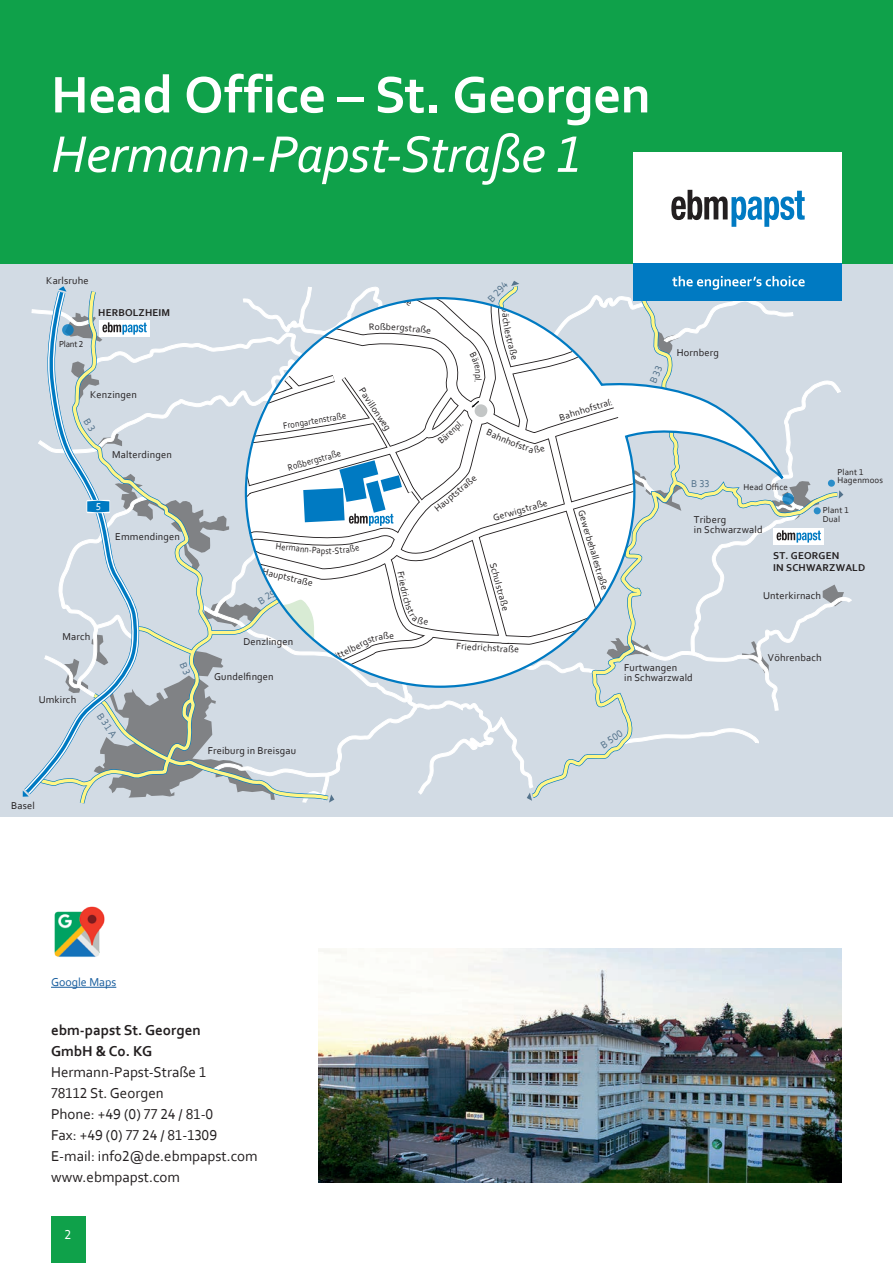
<style>
.page{position:relative;width:893px;height:1263px;background:#fff}
.page>*{position:absolute;margin:0;border:0;box-sizing:border-box;transform-origin:0 0}
.t1{font:700 54px "Corbel";letter-spacing:-.005em;color:#fff}
.t2{font:italic 54px "Corbel";letter-spacing:-.015em;color:#fff}
.t3{font:15px/21px "Corbel";color:#231f20}
.t4{font:700 15px/21px "Corbel";color:#231f20}
.t5{font:13.5px "Corbel";color:#fff}
.t6{font:12px "Corbel";color:#175d9e}
.t7{font:10.35px/10.4px "Corbel";letter-spacing:.015em;color:#231f20}
.t8{font:700 10.35px/12.5px "Corbel";letter-spacing:.015em;color:#231f20}
.t9{font:10.35px "Corbel";color:#54738c}
.t10{font:10.35px "Corbel";color:#fff}
.t11{font:9.6px "Corbel";color:#231f20}
.t12{font:9.6px "Corbel";color:#231f20;scale:.88 1}
.t13{font:9px "Corbel";letter-spacing:-.025em;color:#231f20}
.t14{font:8.85px/8.9px "Corbel";letter-spacing:.015em;color:#231f20}
</style>
<div class="page">
<div style="left:0;top:0;width:893px;height:264px;background:#0fa14a"></div>
<div style="left:0;top:264px;width:893px;height:552px;background:#d2dbe4"></div>
<img style="left:319px;top:948px;width:523px;height:234px">
<img style="left:54px;top:906px;width:51px;height:51px">
<hr style="left:51px;top:987px;width:65px;height:1px;background:#175d9e">
<div style="left:634px;top:152px;width:208px;height:112px;background:#fff"></div>
<svg style="left:671px;top:190px;width:134px;height:37px"></svg>
<div style="left:634px;top:264px;width:208px;height:37px;background:#007ac2"></div>
<div style="left:51px;top:1216px;width:34px;height:47px;background:#0fa14a"></div>
<svg style="left:23px;top:276px;width:829px;height:527px"></svg>
<h1 class="t1" style="left:51px;top:61px;width:601px">Head Office – St. Georgen</h1>
<h1 class="t2" style="left:51px;top:120px;width:532px">Hermann-Papst-Straße 1</h1>
<p class="t7" style="left:46px;top:275px;width:44px">Karlsruhe</p>
<p class="t13" style="left:59px;top:338px;width:26px">Plant 2</p>
<p class="t8" style="left:98px;top:306px;width:73px">HERBOLZHEIM</p>
<p class="t7" style="left:90px;top:389px;width:48px">Kenzingen</p>
<p class="t7" style="left:112px;top:449px;width:61px">Malterdingen</p>
<p class="t10" style="left:96px;top:500px;width:7px">5</p>
<p class="t7" style="left:115px;top:531px;width:66px">Emmendingen</p>
<p class="t7" style="left:62px;top:631px;width:29px">March</p>
<p class="t7" style="left:39px;top:694px;width:39px">Umkirch</p>
<p class="t7" style="left:11px;top:800px;width:25px">Basel</p>
<p class="t9" style="left:105px;top:710px;width:29px;rotate:56deg">B31 A</p>
<p class="t11" style="left:400px;top:321px;width:17px;rotate:6deg">gstr</p>
<p class="t9" style="left:485px;top:296px;width:26px;rotate:-47deg">B 294</p>
<p class="t12" style="left:282px;top:420px;width:74px;rotate:-9deg">Frongartenstraße</p>
<p class="t11" style="left:366px;top:385px;width:51px;rotate:56deg">Pavillonweg</p>
<p class="t11" style="left:558px;top:412px;width:63px;rotate:-17deg">Bahnhofstraße</p>
<p class="t12" style="left:435px;top:437px;width:36px;rotate:-42deg">Bärenpl.</p>
<p class="t7" style="left:677px;top:347px;width:44px">Hornberg</p>
<p class="t12" style="left:286px;top:462px;width:64px;rotate:-16deg">Roßbergstraße</p>
<p class="t12" style="left:277px;top:540px;width:29px;rotate:7deg">Herma</p>
<p class="t12" style="left:325px;top:544px;width:9px">st</p>
<p class="t11" style="left:264px;top:566px;width:53px;rotate:13deg">Hauptstraße</p>
<p class="t9" style="left:256px;top:596px;width:26px;rotate:-32deg">B 294</p>
<p class="t7" style="left:243px;top:637px;width:52px">Denzlingen</p>
<p class="t7" style="left:214px;top:671px;width:61px">Gundelfingen</p>
<p class="t11" style="left:339px;top:649px;width:17px;rotate:-25deg">telb</p>
<p class="t11" style="left:324px;top:656px;width:18px;rotate:-26deg">Spit</p>
<p class="t7" style="left:208px;top:745px;width:90px">Freiburg in Breisgau</p>
<p class="t11" style="left:406px;top:570px;width:22px;rotate:78deg">Fried</p>
<p class="t11" style="left:432px;top:505px;width:53px;rotate:-40deg">Hauptstraße</p>
<p class="t11" style="left:492px;top:512px;width:57px;rotate:-16deg">Gerwigstraße</p>
<p class="t11" style="left:498px;top:561px;width:51px;rotate:74deg">Schulstraße</p>
<p class="t11" style="left:457px;top:640px;width:64px;rotate:3deg">Friedrichstraße</p>
<p class="t11" style="left:587px;top:508px;width:85px;rotate:73deg">Gewerbehallestraße</p>
<p class="t14" style="left:743px;top:482px;width:46px">Head Office</p>
<p class="t7" style="left:694px;top:514px;width:70px">Triberg<br>in Schwarzwald</p>
<p class="t14" style="left:837px;top:467px;width:47px">Plant 1<br>Hagenmoos</p>
<p class="t14" style="left:823px;top:506px;width:28px">Plant 1<br>Dual</p>
<p class="t8" style="left:773px;top:549px;width:94px">ST. GEORGEN<br>IN SCHWARZWALD</p>
<p class="t7" style="left:763px;top:591px;width:60px">Unterkirnach</p>
<p class="t7" style="left:624px;top:662px;width:70px">Furtwangen<br>in Schwarzwald</p>
<p class="t7" style="left:768px;top:652px;width:55px">Vöhrenbach</p>
<p class="t9" style="left:598px;top:740px;width:26px;rotate:-33deg">B 500</p>
<p class="t6" style="left:51px;top:975px;width:67px">Google Maps</p>
<h2 class="t4" style="left:51px;top:1019px;width:151px">ebm-papst St. Georgen<br>GmbH &amp; Co. KG</h2>
<h2 class="t3" style="left:51px;top:1061px;width:208px">Hermann-Papst-Straße 1<br>78112 St. Georgen<br>Phone: +49 (0) 77 24 / 81-0<br>Fax: +49 (0) 77 24 / 81-1309<br>E-mail: info2@de.ebmpapst.com www.ebmpapst.com</h2>
<h3 class="t5" style="left:65px;top:1226px;width:8px">2</h3>
</div>
